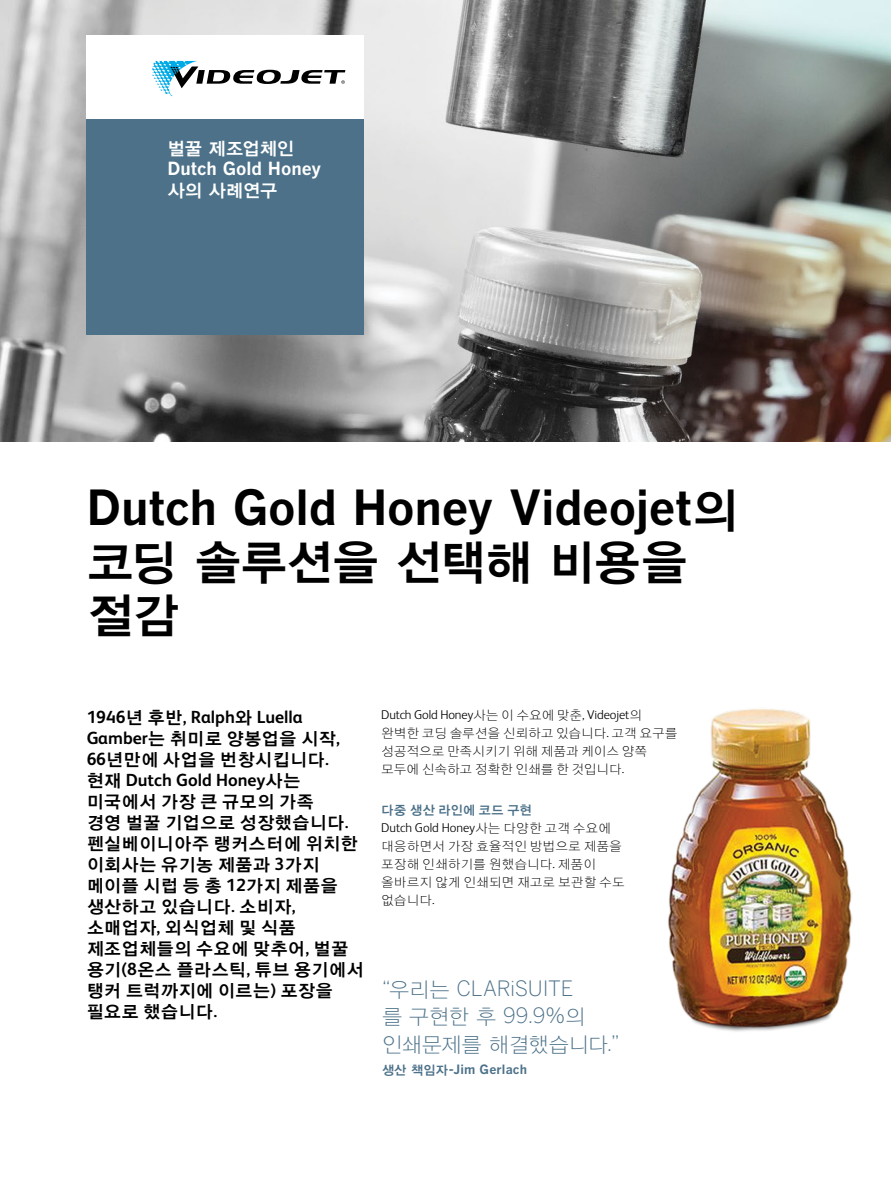
<style>
.page{position:relative;width:891px;height:1188px;background:#fff}
.page>*{position:absolute;margin:0;border:0;box-sizing:border-box;transform-origin:0 0}
.t1{font:48px "Benton Got Bol";letter-spacing:-.01em;color:#000}
.t2{font:48px/52.5px "YDIYGO140 KS Cpc EUC H";letter-spacing:-.055em;color:#000}
.t3{font:21px/28.5px "YDIYGO110 KS Cpc EUC H";letter-spacing:-.06em;color:#4c7189}
.t4{font:21px "Benton Got Lt";letter-spacing:-.01em;color:#4c7189}
.t5{font:18px "Benton Got Bol";color:#fff}
.t6{font:18px "YDIYGO140 KS Cpc EUC H";letter-spacing:-.05em;color:#fff}
.t7{font:17.55px/21px "YDIYGO140 KS Cpc EUC H";color:#000}
.t8{font:700 17.55px "FS Albert";color:#000}
.t9{font:12.75px/18px "YDIYGO110 KS Cpc EUC H";letter-spacing:-.01em;color:#000}
.t10{font:300 12.75px "FS Albert";letter-spacing:-.01em;color:#000}
.t11{font:12.75px "Benton Got Bol";letter-spacing:.01em;color:#4c7189}
.t12{font:12.75px "YDIYGO140 KS Cpc EUC H";letter-spacing:-.02em;color:#4c7189}
.s1{font-family:"YDIYGO140 KS Cpc EUC H"}
.s2{font-family:"YDIYGO140 KS Cpc EUC H";font-weight:400}
.s3{font-family:"FS Albert";font-weight:700}
.s4{font-family:"YDIYGO110 KS Cpc EUC H";font-weight:400}
.s5{font-family:"FS Albert";font-weight:300}
.s6{font-family:"YDIYGO110 KS Cpc EUC H"}
.s7{font-family:"Benton Got Lt"}
</style>
<div class="page">
<img style="left:0;top:0;width:891px;height:441px">
<div style="left:86px;top:36px;width:278px;height:83px;background:#fff"></div>
<svg style="left:152px;top:61px;width:193px;height:35px"></svg>
<div style="left:86px;top:119px;width:278px;height:216px;background:#4c7189"></div>
<img style="left:668px;top:709px;width:185px;height:323px">
<p class="t6" style="left:167px;top:139px;width:129px">벌꿀 제조업체인</p>
<p class="t5" style="left:167px;top:157px;width:155px">Dutch Gold Honey</p>
<p class="t6" style="left:167px;top:181px;width:112px">사의 사례연구</p>
<h1 class="t1" style="left:86px;top:477px;width:654px">Dutch Gold Honey Videojet<span class="s1">의</span></h1>
<h1 class="t2" style="left:86px;top:537px;width:604px">코딩 솔루션을 선택해 비용을 절감</h1>
<p class="t8" style="left:86px;top:707px;width:218px">1946<span class="s2">년 후반</span>, Ralph<span class="s2">와</span> Luella</p>
<p class="t7" style="left:86px;top:728px;width:255px"><span class="s3">Gamber</span>는 취미로 양봉업을 시작<span class="s3">,<br>66</span>년만에 사업을 번창시킵니다<span class="s3">.</span></p>
<p class="t8" style="left:86px;top:770px;width:216px"><span class="s2">현재</span> Dutch Gold Honey<span class="s2">사는</span></p>
<p class="t7" style="left:86px;top:791px;width:279px">미국에서 가장 큰 규모의 가족<br>경영 벌꿀 기업으로 성장했습니다<span class="s3">. </span>펜실베이니아주 랭커스터에 위치한 이회사는 유기농 제품과 <span class="s3">3</span>가지 메이플 시럽 등 총 <span class="s3">12</span>가지 제품을 생산하고 있습니다<span class="s3">.</span> 소비자<span class="s3">, </span>소매업자<span class="s3">,</span> 외식업체 및 식품 제조업체들의 수요에 맞추어<span class="s3">,</span> 벌꿀 용기<span class="s3">(8</span>온스 플라스틱<span class="s3">,</span> 튜브 용기에서 탱커 트럭까지에 이르는<span class="s3">)</span> 포장을 필요로 했습니다<span class="s3">.</span></p>
<p class="t10" style="left:381px;top:708px;width:262px">Dutch Gold Honey<span class="s4">사는 이 수요에 맞춘</span>, Videojet<span class="s4">의</span></p>
<p class="t9" style="left:381px;top:725px;width:298px">완벽한 코딩 솔루션을 신뢰하고 있습니다<span class="s5">.</span> 고객 요구를 성공적으로 만족시키기 위해 제품과 케이스 양쪽 모두에 신속하고 정확한 인쇄를 한 것입니다<span class="s5">.</span></p>
<p class="t12" style="left:381px;top:803px;width:153px">다중 생산 라인에 코드 구현</p>
<p class="t10" style="left:381px;top:820px;width:231px">Dutch Gold Honey<span class="s4">사는 다양한 고객 수요에</span></p>
<p class="t9" style="left:381px;top:837px;width:245px">대응하면서 가장 효율적인 방법으로 제품을 포장해 인쇄하기를 원했습니다<span class="s5">.</span> 제품이 올바르지 않게 인쇄되면 재고로 보관할 수도 없습니다<span class="s5">.</span></p>
<p class="t4" style="left:381px;top:976px;width:194px">“<span class="s6">우리는</span> CLARiSUITE</p>
<p class="t3" style="left:381px;top:1002px;width:240px">를 구현한 후 <span class="s7">99.9%</span>의 인쇄문제를 해결했습니다<span class="s7">.”</span></p>
<p class="t11" style="left:381px;top:1061px;width:147px"><span class="s1">생산 책임자</span>-Jim Gerlach</p>
</div>
